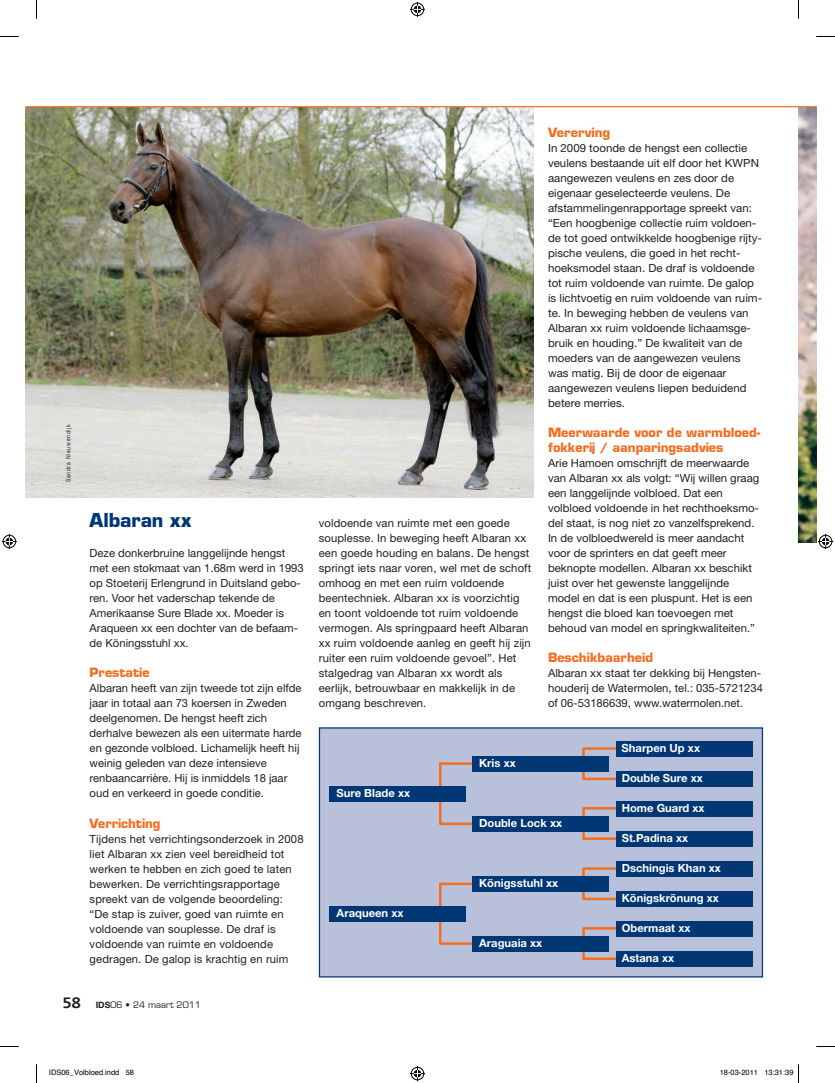
<style>
.page{position:relative;width:835px;height:1083px;background:#fff}
.page>*{position:absolute;margin:0;border:0;box-sizing:border-box;transform-origin:0 0}
.t1{font:700 18.75px "Eurostile LT Std";letter-spacing:-.005em;color:#013775}
.t2{font:800 15px "Caecilia LT Std";color:#231f20}
.t3{font:700 12.5px/15px "Eurostile LT Std";color:#f36e21}
.t4{font:11.25px/15px "Helvetica Neue LT Std";color:#231f20}
.t5{font:700 11.25px "Helvetica Neue LT Std";color:#fff}
.t6{font:8.75px "Eurostile LT Std";color:#231f20}
.t7{font:7.5px "Helvetica";color:#000}
.t8{font:6.25px "Helvetica Neue LT Std";letter-spacing:.16em;color:#231f20;scale:.8 1}
.s1{font-family:"Helvetica Neue LT Std";font-weight:700}
</style>
<div class="page">
<div style="left:319px;top:727px;width:444px;height:250px;background:#b9c0d9;border:1px solid #013775"></div>
<img style="left:26px;top:107px;width:508px;height:390px">
<img style="left:798px;top:107px;width:18px;height:435px">
<div style="left:582px;top:747px;width:86px;height:33px;border:2px solid #f36e21"></div>
<div style="left:582px;top:807px;width:86px;height:33px;border:2px solid #f36e21"></div>
<div style="left:582px;top:867px;width:86px;height:33px;border:2px solid #f36e21"></div>
<div style="left:582px;top:927px;width:86px;height:33px;border:2px solid #f36e21"></div>
<svg style="left:438px;top:762px;width:88px;height:64px"></svg>
<svg style="left:438px;top:882px;width:88px;height:63px"></svg>
<div style="left:329px;top:786px;width:137px;height:15px;background:#013775"></div>
<div style="left:472px;top:756px;width:137px;height:15px;background:#013775"></div>
<div style="left:472px;top:816px;width:137px;height:15px;background:#013775"></div>
<div style="left:472px;top:876px;width:137px;height:15px;background:#013775"></div>
<div style="left:472px;top:936px;width:137px;height:15px;background:#013775"></div>
<div style="left:616px;top:951px;width:136px;height:15px;background:#013775"></div>
<div style="left:616px;top:891px;width:136px;height:15px;background:#013775"></div>
<div style="left:616px;top:831px;width:136px;height:15px;background:#013775"></div>
<div style="left:616px;top:771px;width:136px;height:15px;background:#013775"></div>
<div style="left:616px;top:921px;width:136px;height:15px;background:#013775"></div>
<div style="left:616px;top:861px;width:136px;height:15px;background:#013775"></div>
<div style="left:616px;top:801px;width:136px;height:15px;background:#013775"></div>
<div style="left:616px;top:741px;width:136px;height:15px;background:#013775"></div>
<div style="left:329px;top:906px;width:137px;height:15px;background:#013775"></div>
<hr style="left:26px;top:106px;width:772px;height:1px;background:#f36e21">
<svg style="left:798px;top:106px;width:18px;height:1px"></svg>
<svg style="left:0;top:36px;width:19px;height:1px"></svg>
<svg style="left:816px;top:36px;width:19px;height:1px"></svg>
<svg style="left:0;top:1046px;width:19px;height:1px"></svg>
<svg style="left:816px;top:1046px;width:19px;height:1px"></svg>
<svg style="left:36px;top:0;width:1px;height:19px"></svg>
<svg style="left:36px;top:1064px;width:1px;height:19px"></svg>
<svg style="left:798px;top:0;width:1px;height:19px"></svg>
<svg style="left:410px;top:2px;width:15px;height:15px"></svg>
<svg style="left:410px;top:1066px;width:15px;height:15px"></svg>
<svg style="left:2px;top:534px;width:15px;height:15px"></svg>
<svg style="left:818px;top:534px;width:15px;height:15px"></svg>
<svg style="left:798px;top:1064px;width:1px;height:19px"></svg>
<p class="t8" style="left:64px;top:482px;width:74px;rotate:-90deg">Sandra Nieuwendijk</p>
<p class="t1" style="left:90px;top:509px;width:103px">Albaran xx</p>
<p class="t4" style="left:90px;top:546px;width:216px">Deze donkerbruine langgelijnde hengst met een stokmaat van 1.68m werd in 1993 op Stoeterij Erlengrund in Duitsland gebo&shy;ren. Voor het vaderschap tekende de Amerikaanse Sure Blade xx. Moeder is Araqueen xx een dochter van de befaam&shy;de Köningsstuhl xx.</p>
<p class="t3" style="left:90px;top:665px;width:61px">Prestatie</p>
<p class="t4" style="left:90px;top:681px;width:213px">Albaran heeft van zijn tweede tot zijn elfde jaar in totaal aan 73 koersen in Zweden deelgenomen. De hengst heeft zich derhalve bewezen als een uitermate harde en gezonde volbloed. Lichamelijk heeft hij weinig geleden van deze intensieve renbaancarrière. Hij is inmiddels 18 jaar oud en verkeerd in goede conditie.</p>
<p class="t3" style="left:90px;top:815px;width:73px">Verrichting</p>
<p class="t4" style="left:90px;top:831px;width:215px">Tijdens het verrichtingsonderzoek in 2008 liet Albaran xx zien veel bereidheid tot werken te hebben en zich goed te laten bewerken. De verrichtingsrapportage spreekt van de volgende beoordeling: “De stap is zuiver, goed van ruimte en voldoende van souplesse. De draf is voldoende van ruimte en voldoende gedragen. De galop is krachtig en ruim</p>
<p class="t2" style="left:63px;top:993px;width:19px">58</p>
<p class="t6" style="left:96px;top:999px;width:107px"><span class="s1">IDS</span>06 • 24 maart 2011</p>
<p class="t4" style="left:319px;top:516px;width:214px">voldoende van ruimte met een goede souplesse. In beweging heeft Albaran xx een goede houding en balans. De hengst springt iets naar voren, wel met de schoft omhoog en met een ruim voldoende beentechniek. Albaran xx is voorzichtig en toont voldoende tot ruim voldoende vermogen. Als springpaard heeft Albaran xx ruim voldoende aanleg en geeft hij zijn ruiter een ruim voldoende gevoel”. Het stalgedrag van Albaran xx wordt als eerlijk, betrouwbaar en makkelijk in de omgang beschreven.</p>
<p class="t5" style="left:336px;top:786px;width:75px">Sure Blade xx</p>
<p class="t5" style="left:479px;top:756px;width:38px">Kris xx</p>
<p class="t3" style="left:548px;top:125px;width:64px">Vererving</p>
<p class="t4" style="left:548px;top:141px;width:216px">In 2009 toonde de hengst een collectie veulens bestaande uit elf door het KWPN aangewezen veulens en zes door de eigenaar geselecteerde veulens. De afstammelingenrapportage spreekt van: “Een hoogbenige collectie ruim voldoen&shy;de tot goed ontwikkelde hoogbenige rijty&shy;pische veulens, die goed in het recht&shy;hoeksmodel staan. De draf is voldoende tot ruim voldoende van ruimte. De galop is lichtvoetig en ruim voldoende van ruim&shy;te. In beweging hebben de veulens van Albaran xx ruim voldoende lichaamsge&shy;bruik en houding.” De kwaliteit van de moeders van de aangewezen veulens was matig. Bij de door de eigenaar aangewezen veulens liepen beduidend betere merries.</p>
<p class="t3" style="left:548px;top:425px;width:214px">Meerwaarde voor de warmbloed&shy;fokkerij / aanparingsadvies</p>
<p class="t4" style="left:548px;top:456px;width:213px">Arie Hamoen omschrijft de meerwaarde van Albaran xx als volgt: “Wij willen graag een langgelijnde volbloed. Dat een volbloed voldoende in het rechthoeksmo&shy;del staat, is nog niet zo vanzelfsprekend.<br>In de volbloedwereld is meer aandacht voor de sprinters en dat geeft meer beknopte modellen. Albaran xx beschikt juist over het gewenste langgelijnde model en dat is een pluspunt. Het is een hengst die bloed kan toevoegen met behoud van model en springkwaliteiten.”</p>
<p class="t3" style="left:548px;top:650px;width:107px">Beschikbaarheid</p>
<p class="t4" style="left:548px;top:666px;width:216px">Albaran xx staat ter dekking bij Hengsten&shy;houderij de Watermolen, tel.: 035-5721234 of 06-53186639, www.watermolen.net.</p>
<p class="t5" style="left:621px;top:741px;width:80px">Sharpen Up xx</p>
<p class="t5" style="left:621px;top:771px;width:83px">Double Sure xx</p>
<p class="t5" style="left:621px;top:801px;width:84px">Home Guard xx</p>
<p class="t5" style="left:337px;top:906px;width:68px">Araqueen xx</p>
<p class="t5" style="left:479px;top:816px;width:84px">Double Lock xx</p>
<p class="t5" style="left:479px;top:876px;width:80px">Königsstuhl xx</p>
<p class="t5" style="left:479px;top:936px;width:65px">Araguaia xx</p>
<p class="t5" style="left:622px;top:831px;width:68px">St.Padina xx</p>
<p class="t5" style="left:622px;top:861px;width:101px">Dschingis Khan xx</p>
<p class="t5" style="left:622px;top:891px;width:99px">Königskrönung xx</p>
<p class="t5" style="left:622px;top:921px;width:70px">Obermaat xx</p>
<p class="t5" style="left:622px;top:951px;width:54px">Astana xx</p>
<p class="t7" style="left:49px;top:1067px;width:87px">IDS06_Volbloed.indd 58</p>
<p class="t7" style="left:720px;top:1067px;width:75px">18-03-2011 13:31:39</p>
</div>
